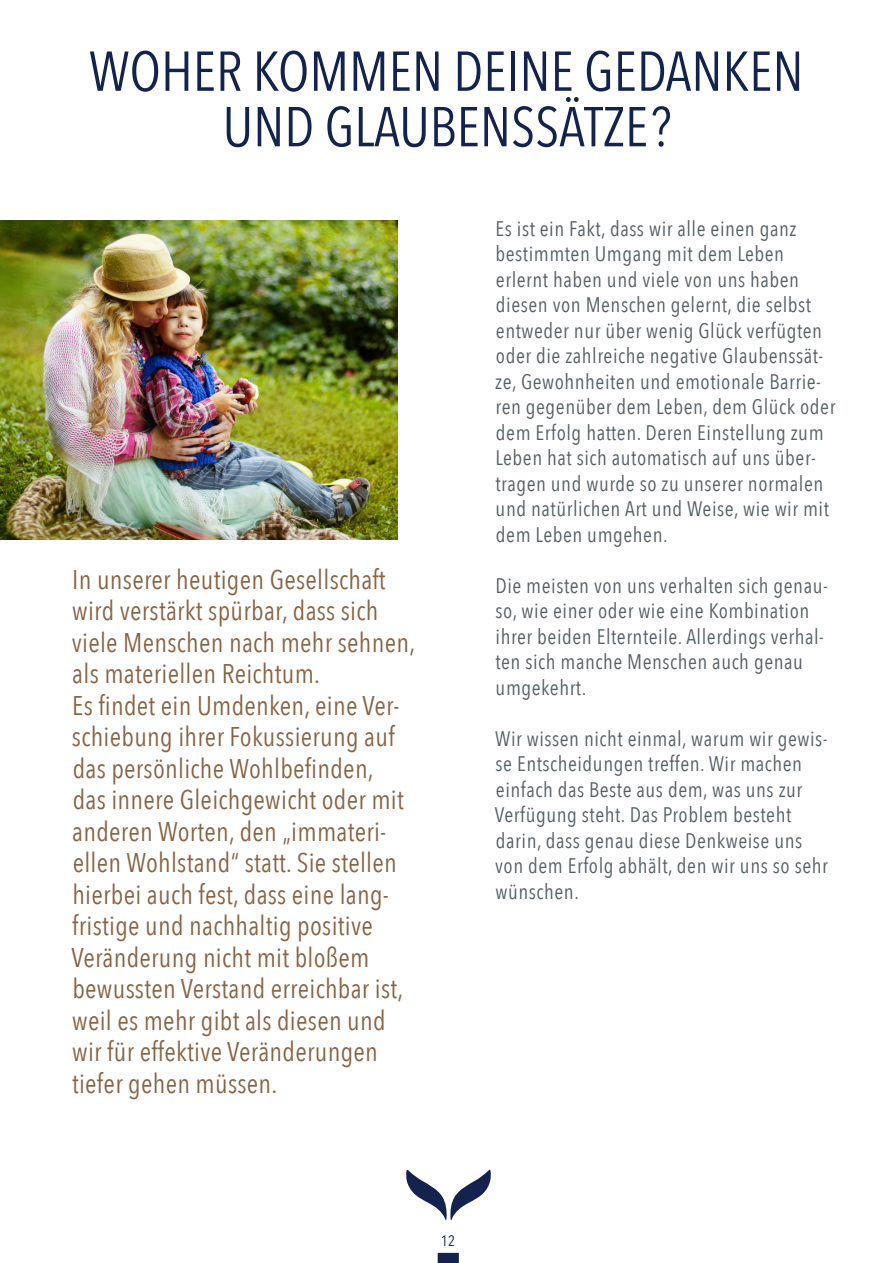
<style>
.page{position:relative;width:893px;height:1263px;background:#fff}
.page>*{position:absolute;margin:0;border:0;box-sizing:border-box;transform-origin:0 0}
.t1{font:55.5px/55.5px "Avenir Next Condensed";color:#14234e;text-align:center}
.t2{font:27px/31.5px "Avenir Next Condensed";letter-spacing:.01em;color:#896445}
.t3{font:21px/25.5px "Avenir Next Condensed";letter-spacing:.025em;color:#576065}
.t4{font:15px "Avenir Next Condensed";color:#14234e}
</style>
<div class="page">
<svg style="left:406px;top:1169px;width:85px;height:51px"></svg>
<img style="left:0;top:220px;width:398px;height:319px">
<div style="left:438px;top:1253px;width:21px;height:10px;background:#14234e"></div>
<h1 class="t1" style="left:89px;top:41px;width:716px">WOHER KOMMEN DEINE GEDANKEN<br>UND GLAUBENSSÄTZE?</h1>
<p class="t2" style="left:71px;top:562px;width:345px">In unserer heutigen Gesellschaft wird verstärkt spürbar, dass sich viele Menschen nach mehr sehnen, als materiellen Reichtum.<br>Es findet ein Umdenken, eine Ver&shy;schiebung ihrer Fokussierung auf das persönliche Wohlbefinden,<br>das innere Gleichgewicht oder mit anderen Worten, den „immateri&shy;ellen Wohlstand“ statt. Sie stellen hierbei auch fest, dass eine lang&shy;fristige und nachhaltig positive<br>Veränderung nicht mit bloßem bewussten Verstand erreichbar ist, weil es mehr gibt als diesen und wir für effektive Veränderungen tiefer gehen müssen.</p>
<p class="t3" style="left:495px;top:215px;width:342px">Es ist ein Fakt, dass wir alle einen ganz bestimmten Umgang mit dem Leben erlernt haben und viele von uns haben diesen von Menschen gelernt, die selbst entweder nur über wenig Glück verfügten oder die zahlreiche negative Glaubenssät&shy;ze, Gewohnheiten und emotionale Barrie&shy;ren gegenüber dem Leben, dem Glück oder dem Erfolg hatten. Deren Einstellung zum Leben hat sich automatisch auf uns über&shy;tragen und wurde so zu unserer normalen und natürlichen Art und Weise, wie wir mit dem Leben umgehen.</p>
<p class="t3" style="left:495px;top:572px;width:334px">Die meisten von uns verhalten sich genau&shy;so, wie einer oder wie eine Kombination ihrer beiden Elternteile. Allerdings verhal&shy;ten sich manche Menschen auch genau umgekehrt.</p>
<p class="t3" style="left:495px;top:725px;width:334px">Wir wissen nicht einmal, warum wir gewis&shy;se Entscheidungen treffen. Wir machen einfach das Beste aus dem, was uns zur Verfügung steht. Das Problem besteht darin, dass genau diese Denkweise uns von dem Erfolg abhält, den wir uns so sehr wünschen.</p>
<p class="t4" style="left:441px;top:1228px;width:16px">12</p>
</div>
